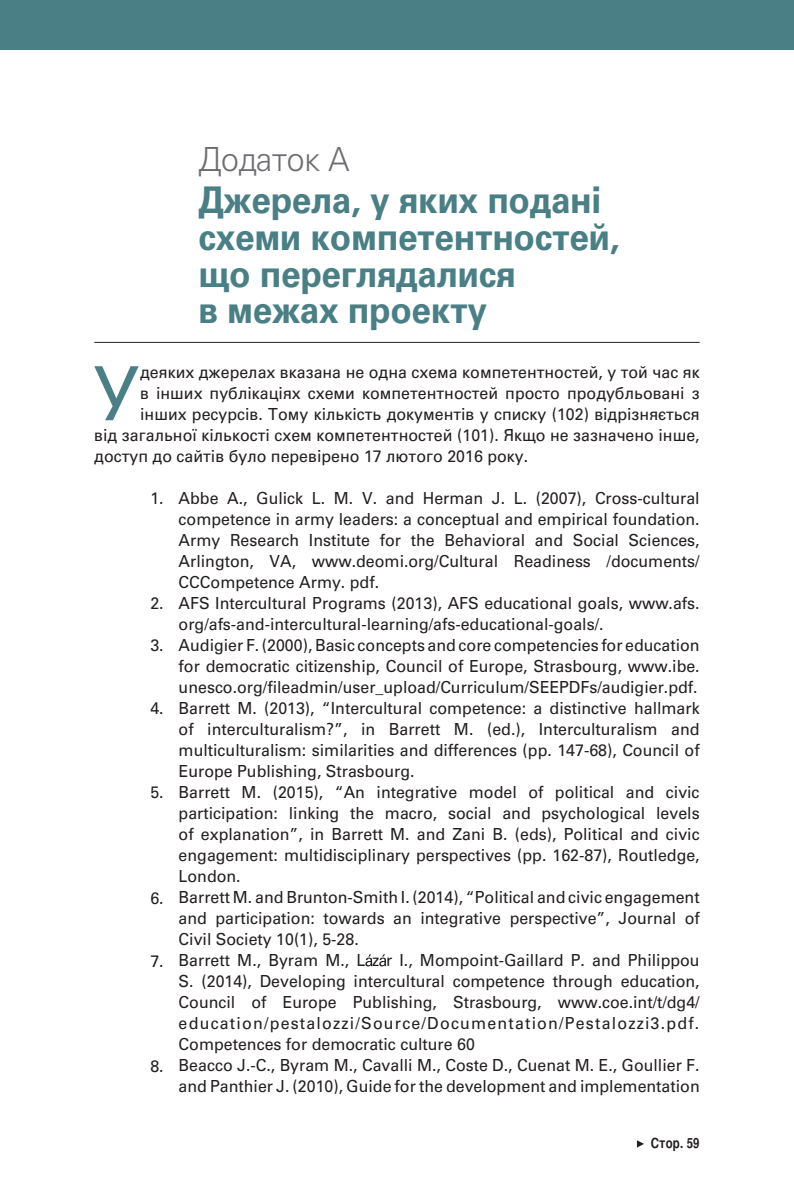
<style>
.page{position:relative;width:794px;height:1191px;background:#fff}
.page>*{position:absolute;margin:0;border:0;box-sizing:border-box;transform-origin:0 0}
.t1{font:74.73px "Univers Cyr";color:#497f85;scale:.96 1}
.t2{font:700 36.75px/36.8px "Univers Cyr";letter-spacing:-.01em;color:#497f85;scale:.96 1}
.t3{font:300 33.25px "Univers Cyr";letter-spacing:-.01em;color:#6c6d70;scale:.96 1}
.t4{font:16.62px/21px "Univers Cyr";color:#231f20;scale:.96 1}
.t5{font:700 14px "Bastion";letter-spacing:.01em;color:#231f20}
</style>
<div class="page">
<svg style="left:637px;top:1140px;width:7px;height:7px"></svg>
<div style="left:0;top:0;width:794px;height:50px;background:#497f85"></div>
<hr style="left:94px;top:342px;width:605px;height:1px;background:#231f20">
<svg style="left:365px;top:954px;width:7px;height:12px"></svg>
<svg style="left:379px;top:954px;width:7px;height:12px"></svg>
<h3 class="t3" style="left:198px;top:140px;width:159px">Додаток А</h3>
<h2 class="t2" style="left:198px;top:181px;width:440px">Джерела, у яких подані схеми компетентностей, що переглядалися<br>в межах проекту</h2>
<h1 class="t1" style="left:92px;top:350px;width:51px">У</h1>
<p class="t4" style="left:140px;top:362px;width:584px">деяких джерелах вказана не одна схема компетентностей, у той час як</p>
<p class="t4" style="left:140px;top:383px;width:584px">в інших публікаціях схеми компетентностей просто продубльовані з</p>
<p class="t4" style="left:140px;top:404px;width:584px">інших ресурсів. Тому кількість документів у списку (102) відрізняється</p>
<p class="t4" style="left:94px;top:425px;width:632px">від загальної кількості схем компетентностей (101). Якщо не зазначено інше,</p>
<p class="t4" style="left:94px;top:446px;width:453px">доступ до сайтів було перевірено 17 лютого 2016 року.</p>
<p class="t4" style="left:179px;top:488px;width:544px">Abbe A., Gulick L. M. V. and Herman J. L. (2007), Cross-cultural competence in army leaders: a conceptual and empirical foundation.<br>Army Research Institute for the Behavioral and Social Sciences, Arlington, VA, www.deomi.org/Cultural Readiness /documents/ CCCompetence Army. pdf.<br>AFS Intercultural Programs (2013), AFS educational goals, www.afs. org/afs-and-intercultural-learning/afs-educational-goals/.<br>Audigier F. (2000), Basic concepts and core competencies for education for democratic citizenship, Council of Europe, Strasbourg, www.ibe. unesco.org/fileadmin/user_upload/Curriculum/SEEPDFs/audigier.pdf.<br>Barrett M. (2013), “Intercultural competence: a distinctive hallmark of interculturalism?”, in Barrett M. (ed.), Interculturalism and multiculturalism: similarities and differences (pp. 147-68), Council of Europe Publishing, Strasbourg.<br>Barrett M. (2015), “An integrative model of political and civic participation: linking the macro, social and psychological levels of explanation”, in Barrett M. and Zani B. (eds), Political and civic engagement: multidisciplinary perspectives (pp. 162-87), Routledge, London.<br>Barrett M. and Brunton-Smith I. (2014), “Political and civic engagement and participation: towards an integrative perspective”, Journal of Civil Society 10(1), 5-28.<br>Barrett M., Byram M., L z r I., Mompoint-Gaillard P. and Philippou S. (2014), Developing intercultural competence through education, Council of Europe Publishing, Strasbourg, www.coe.int/t/dg4/ education/pestalozzi/Source/Documentation/Pestalozzi3.pdf.<br>Competences for democratic culture 60<br>Beacco J.-C., Byram M., Cavalli M., Coste D., Cuenat M. E., Goullier F. and Panthier J. (2010), Guide for the development and implementation</p>
<p class="t4" style="left:150px;top:488px;width:15px">1.</p>
<p class="t4" style="left:150px;top:593px;width:15px">2.</p>
<p class="t4" style="left:150px;top:635px;width:15px">3.</p>
<p class="t4" style="left:150px;top:698px;width:15px">4.</p>
<p class="t4" style="left:150px;top:782px;width:15px">5.</p>
<p class="t4" style="left:150px;top:887px;width:15px">6.</p>
<p class="t4" style="left:150px;top:950px;width:15px">7.</p>
<p class="t4" style="left:150px;top:1055px;width:15px">8.</p>
<p class="t5" style="left:651px;top:1134px;width:50px">Стор. 59</p>
</div>
